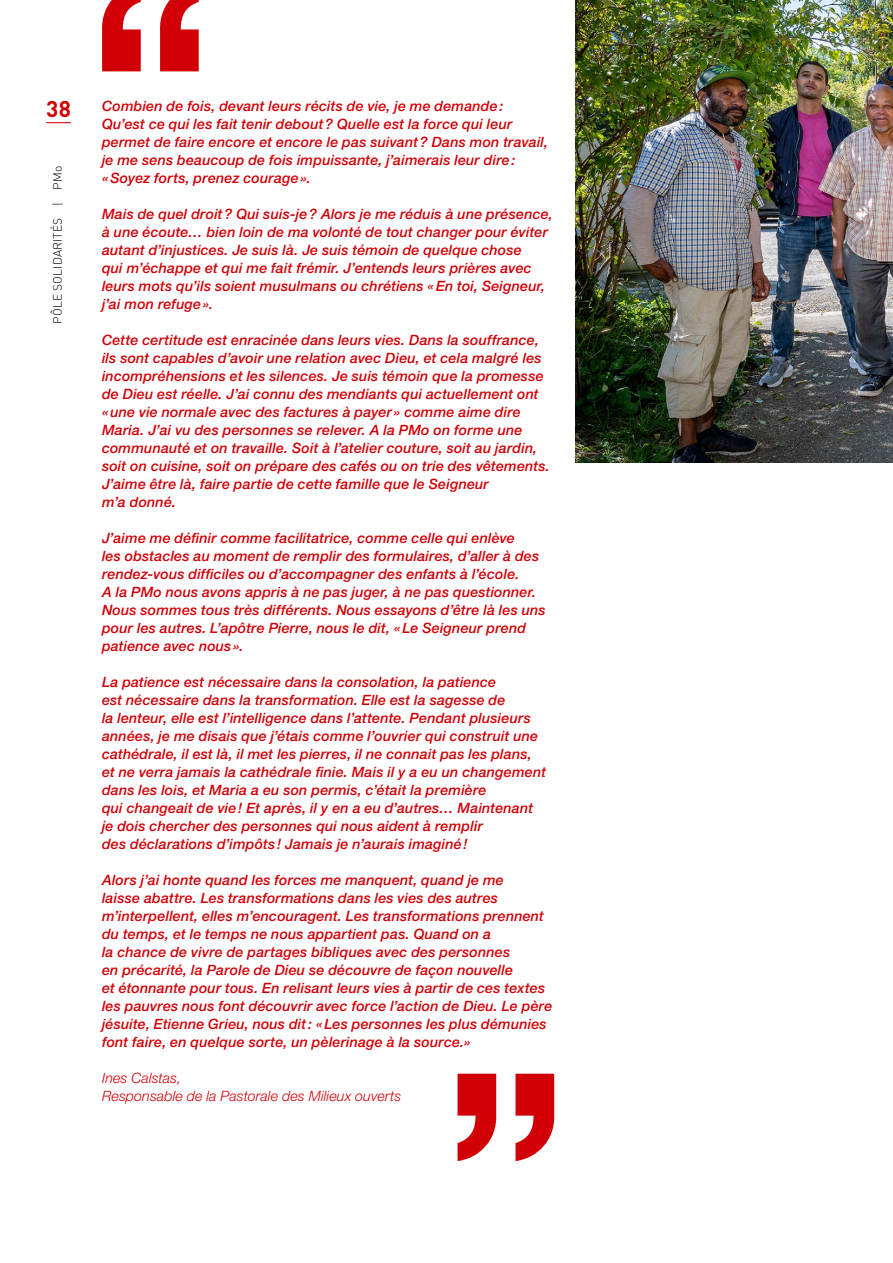
<style>
.page{position:relative;width:893px;height:1263px;background:#fff}
.page>*{position:absolute;margin:0;border:0;box-sizing:border-box;transform-origin:0 0}
.t1{font:700 22.5px "DIN Pro";color:#d10007}
.t2{font:italic 500 14.25px/18px "Helvetica Neue LT Std";letter-spacing:.01em;color:#d10007}
.t3{font:italic 300 14.25px/18px "Helvetica Neue LT Std";letter-spacing:.01em;color:#d10007}
.t4{font:300 12px "DIN Pro";letter-spacing:.01em;color:#000}
</style>
<div class="page">
<svg style="left:46px;top:122px;width:25px;height:1px"></svg>
<svg style="left:458px;top:1074px;width:97px;height:87px"></svg>
<svg style="left:102px;top:0;width:97px;height:71px"></svg>
<img style="left:575px;top:0;width:318px;height:462px">
<h1 class="t1" style="left:46px;top:93px;width:26px">38</h1>
<p class="t4" style="left:49px;top:324px;width:160px;rotate:-90deg">PÔLE SOLIDARITÉS | PMo</p>
<p class="t2" style="left:102px;top:97px;width:448px">Combien de fois, devant leurs récits de vie, je me demande:<br>Qu’est ce qui les fait tenir debout? Quelle est la force qui leur permet de faire encore et encore le pas suivant? Dans mon travail, je me sens beaucoup de fois impuissante, j’aimerais leur dire: «Soyez forts, prenez courage».</p>
<p class="t2" style="left:102px;top:205px;width:452px">Mais de quel droit? Qui suis-je? Alors je me réduis à une présence, à une écoute… bien loin de ma volonté de tout changer pour éviter autant d’injustices. Je suis là. Je suis témoin de quelque chose<br>qui m’échappe et qui me fait frémir. J’entends leurs prières avec leurs mots qu’ils soient musulmans ou chrétiens «En toi, Seigneur, j’ai mon refuge».</p>
<p class="t2" style="left:102px;top:331px;width:449px">Cette certitude est enracinée dans leurs vies. Dans la souffrance, ils sont capables d’avoir une relation avec Dieu, et cela malgré les incompréhensions et les silences. Je suis témoin que la promesse de Dieu est réelle. J’ai connu des mendiants qui actuellement ont «une vie normale avec des factures à payer » comme aime dire Maria. J’ai vu des personnes se relever. A la PMo on forme une communauté et on travaille. Soit à l’atelier couture, soit au jardin, soit on cuisine, soit on prépare des cafés ou on trie des vêtements.<br>J’aime être là, faire partie de cette famille que le Seigneur<br>m’a donné.</p>
<p class="t2" style="left:102px;top:529px;width:445px">J’aime me définir comme facilitatrice, comme celle qui enlève<br>les obstacles au moment de remplir des formulaires, d’aller à des rendez-vous difficiles ou d’accompagner des enfants à l’école.<br>A la PMo nous avons appris à ne pas juger, à ne pas questionner.<br>Nous sommes tous très différents. Nous essayons d’être là les uns pour les autres. L’apôtre Pierre, nous le dit, «Le Seigneur prend patience avec nous ».</p>
<p class="t2" style="left:102px;top:673px;width:446px">La patience est nécessaire dans la consolation, la patience<br>est nécessaire dans la transformation. Elle est la sagesse de<br>la lenteur, elle est l’intelligence dans l’attente. Pendant plusieurs années, je me disais que j’étais comme l’ouvrier qui construit une cathédrale, il est là, il met les pierres, il ne connait pas les plans, et ne verra jamais la cathédrale finie. Mais il y a eu un changement dans les lois, et Maria a eu son permis, c’était la première<br>qui changeait de vie! Et après, il y en a eu d’autres… Maintenant je dois chercher des personnes qui nous aident à remplir<br>des déclarations d’impôts! Jamais je n’aurais imaginé!</p>
<p class="t2" style="left:102px;top:871px;width:452px">Alors j’ai honte quand les forces me manquent, quand je me<br>laisse abattre. Les transformations dans les vies des autres m’interpellent, elles m’encouragent. Les transformations prennent du temps, et le temps ne nous appartient pas. Quand on a<br>la chance de vivre de partages bibliques avec des personnes<br>en précarité, la Parole de Dieu se découvre de façon nouvelle<br>et étonnante pour tous. En relisant leurs vies à partir de ces textes les pauvres nous font découvrir avec force l’action de Dieu. Le père jésuite, Etienne Grieu, nous dit: «Les personnes les plus démunies font faire, en quelque sorte, un pèlerinage à la source.»</p>
<p class="t3" style="left:102px;top:1069px;width:301px">Ines Calstas,<br>Responsable de la Pastorale des Milieux ouverts</p>
</div>
